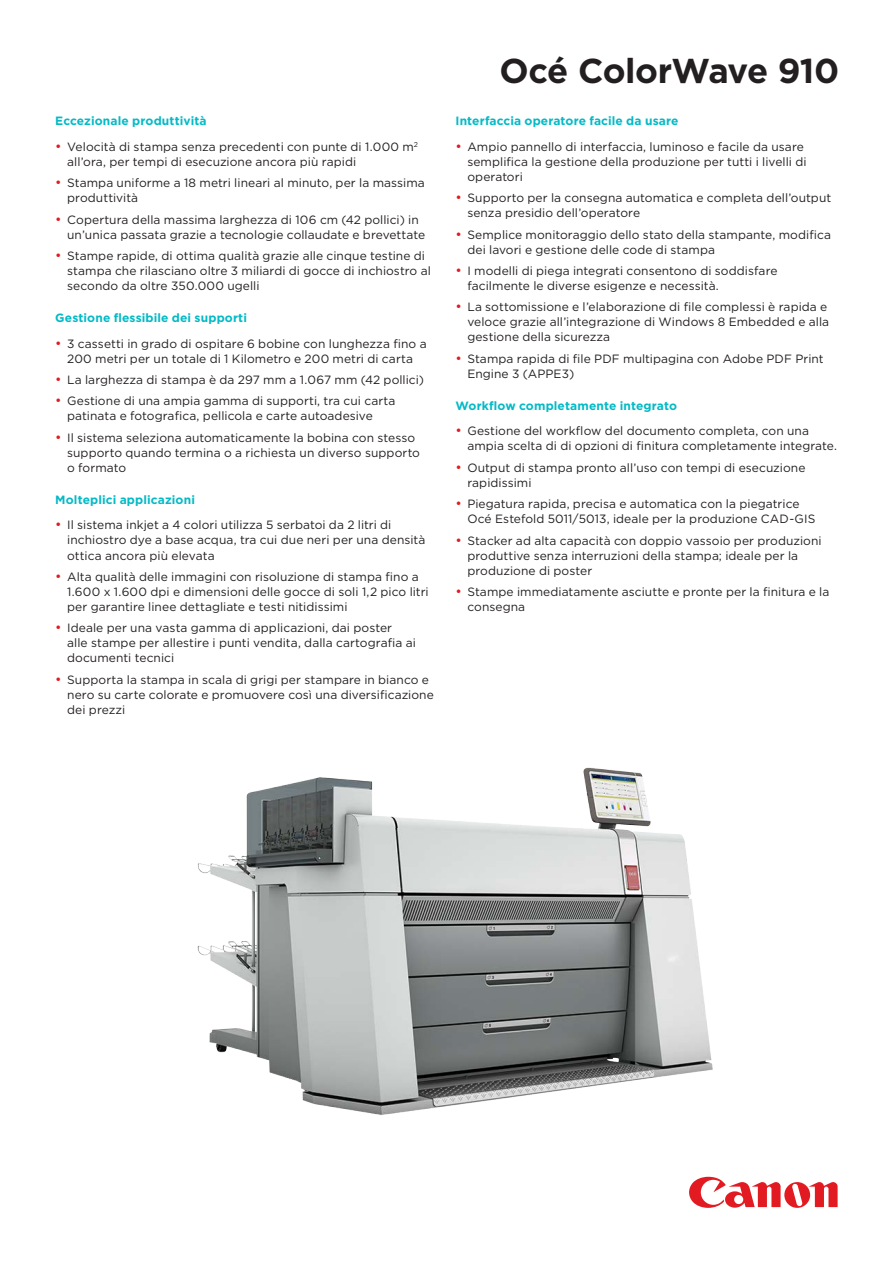
<style>
.page{position:relative;width:893px;height:1263px;background:#fff}
.page>*{position:absolute;margin:0;border:0;box-sizing:border-box;transform-origin:0 0}
.COVER_HEADER_SMALL{font:700 34.5px "Gotham";letter-spacing:-.02em;color:#231f20}
.t1{font:12px/15px "Gotham";letter-spacing:.005em;color:#231f20}
.SUBHEAD{font:700 12px "Gotham";letter-spacing:.01em;color:#03bac6}
.s1{font-size:13.5px;color:#e21a21}
</style>
<div class="page">
<svg style="left:689px;top:1177px;width:149px;height:31px"></svg>
<img style="left:198px;top:767px;width:515px;height:348px">
<p class="SUBHEAD" style="left:55px;top:113px;width:153px">Eccezionale produttività</p>
<p class="t1" style="left:67px;top:139px;width:352px;text-indent:-12px"><span class="s1">•</span> Velocità di stampa senza precedenti con punte di 1.000 m<sup>2 </sup>all’ora, per tempi di esecuzione ancora più rapidi</p>
<p class="t1" style="left:67px;top:175px;width:359px;text-indent:-12px"><span class="s1">•</span> Stampa uniforme a 18 metri lineari al minuto, per la massima produttività</p>
<p class="t1" style="left:67px;top:212px;width:360px;text-indent:-12px"><span class="s1">•</span> Copertura della massima larghezza di 106 cm (42 pollici) in un’unica passata grazie a tecnologie collaudate e brevettate</p>
<p class="t1" style="left:67px;top:248px;width:365px;text-indent:-12px"><span class="s1">•</span> Stampe rapide, di ottima qualità grazie alle cinque testine di stampa che rilasciano oltre 3 miliardi di gocce di inchiostro al secondo da oltre 350.000 ugelli</p>
<p class="SUBHEAD" style="left:55px;top:310px;width:193px">Gestione flessibile dei supporti</p>
<p class="t1" style="left:55px;top:336px;width:373px;text-align:center"><span class="s1">•</span> 3 cassetti in grado di ospitare 6 bobine con lunghezza fino a<br>200 metri per un totale di 1 Kilometro e 200 metri di carta</p>
<p class="t1" style="left:55px;top:372px;width:370px"><span class="s1">•</span> La larghezza di stampa è da 297 mm a 1.067 mm (42 pollici)</p>
<p class="t1" style="left:67px;top:393px;width:330px;text-indent:-12px"><span class="s1">•</span> Gestione di una ampia gamma di supporti, tra cui carta patinata e fotografica, pellicola e carte autoadesive</p>
<p class="t1" style="left:67px;top:430px;width:354px;text-indent:-12px"><span class="s1">•</span> Il sistema seleziona automaticamente la bobina con stesso supporto quando termina o a richiesta un diverso supporto o formato</p>
<p class="SUBHEAD" style="left:55px;top:492px;width:141px">Molteplici applicazioni</p>
<p class="t1" style="left:67px;top:517px;width:360px;text-indent:-12px"><span class="s1">•</span> Il sistema inkjet a 4 colori utilizza 5 serbatoi da 2 litri di inchiostro dye a base acqua, tra cui due neri per una densità ottica ancora più elevata</p>
<p class="t1" style="left:67px;top:569px;width:363px;text-indent:-12px"><span class="s1">•</span> Alta qualità delle immagini con risoluzione di stampa fino a<br>1.600 x 1.600 dpi e dimensioni delle gocce di soli 1,2 pico litri per garantire linee dettagliate e testi nitidissimi</p>
<p class="t1" style="left:67px;top:620px;width:350px;text-indent:-12px"><span class="s1">•</span> Ideale per una vasta gamma di applicazioni, dai poster<br>alle stampe per allestire i punti vendita, dalla cartografia ai documenti tecnici</p>
<p class="t1" style="left:67px;top:672px;width:368px;text-indent:-12px"><span class="s1">•</span> Supporta la stampa in scala di grigi per stampare in bianco e nero su carte colorate e promuovere così una diversificazione dei prezzi</p>
<p class="COVER_HEADER_SMALL" style="left:499px;top:48px;width:341px">Océ ColorWave 910</p>
<p class="SUBHEAD" style="left:455px;top:113px;width:225px">Interfaccia operatore facile da usare</p>
<p class="t1" style="left:467px;top:139px;width:341px;text-indent:-12px"><span class="s1">•</span> Ampio pannello di interfaccia, luminoso e facile da usare semplifica la gestione della produzione per tutti i livelli di operatori</p>
<p class="t1" style="left:467px;top:190px;width:365px;text-indent:-12px"><span class="s1">•</span> Supporto per la consegna automatica e completa dell’output senza presidio dell’operatore</p>
<p class="t1" style="left:467px;top:227px;width:365px;text-indent:-12px"><span class="s1">•</span> Semplice monitoraggio dello stato della stampante, modifica dei lavori e gestione delle code di stampa</p>
<p class="t1" style="left:467px;top:263px;width:312px;text-indent:-12px"><span class="s1">•</span> I modelli di piega integrati consentono di soddisfare facilmente le diverse esigenze e necessità.</p>
<p class="t1" style="left:467px;top:299px;width:363px;text-indent:-12px"><span class="s1">•</span> La sottomissione e l’elaborazione di file complessi è rapida e veloce grazie all’integrazione di Windows 8 Embedded e alla gestione della sicurezza</p>
<p class="t1" style="left:467px;top:351px;width:358px;text-indent:-12px"><span class="s1">•</span> Stampa rapida di file PDF multipagina con Adobe PDF Print<br>Engine 3 (APPE3)</p>
<p class="SUBHEAD" style="left:455px;top:398px;width:223px">Workflow completamente integrato</p>
<p class="t1" style="left:467px;top:423px;width:371px;text-indent:-12px"><span class="s1">•</span> Gestione del workflow del documento completa, con una ampia scelta di di opzioni di finitura completamente integrate.</p>
<p class="t1" style="left:467px;top:460px;width:340px;text-indent:-12px"><span class="s1">•</span> Output di stampa pronto all’uso con tempi di esecuzione rapidissimi</p>
<p class="t1" style="left:467px;top:496px;width:350px;text-indent:-12px"><span class="s1">•</span> Piegatura rapida, precisa e automatica con la piegatrice<br>Océ Estefold 5011/5013, ideale per la produzione CAD-GIS</p>
<p class="t1" style="left:467px;top:533px;width:356px;text-indent:-12px"><span class="s1">•</span> Stacker ad alta capacità con doppio vassoio per produzioni produttive senza interruzioni della stampa; ideale per la produzione di poster</p>
<p class="t1" style="left:467px;top:584px;width:364px;text-indent:-12px"><span class="s1">•</span> Stampe immediatamente asciutte e pronte per la finitura e la consegna</p>
</div>
